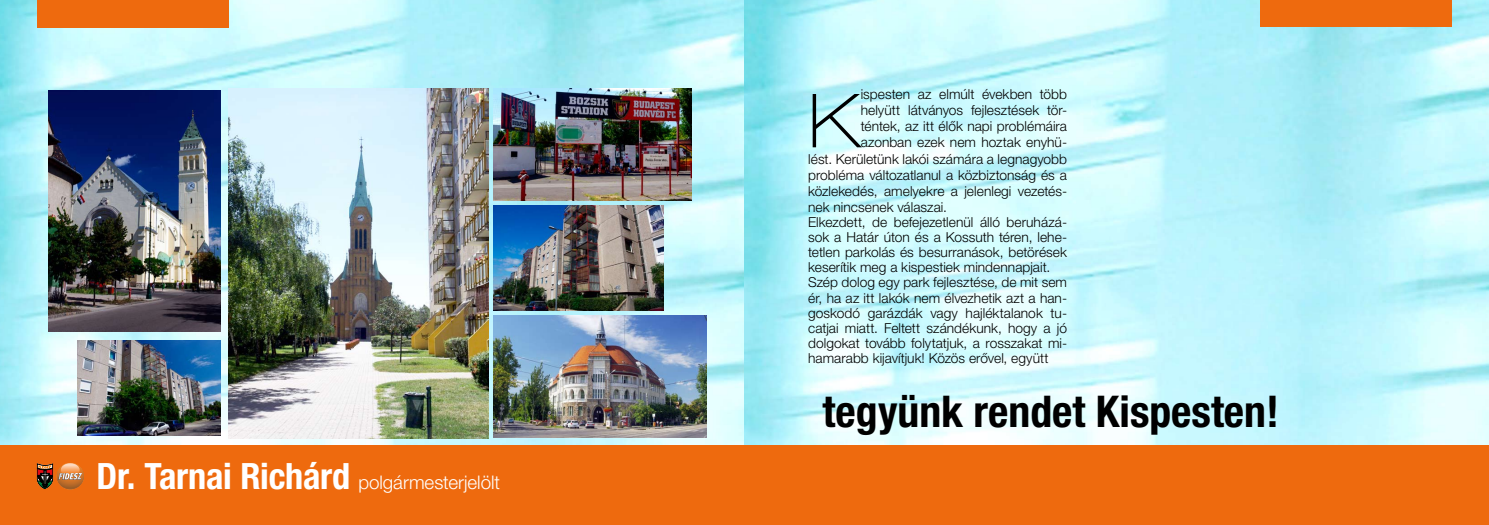
<style>
.page{position:relative;width:1489px;height:525px;background:#fff}
.page>*{position:absolute;margin:0;border:0;box-sizing:border-box;transform-origin:0 0}
.t1{font:100 expanded 74.62px "Helvetica Neue LT Pro";color:#000}
.t2{font:700 condensed 43.75px "Helvetica Neue LT Pro";color:#000}
.t3{font:300 18.75px "Helvetica Neue LT Pro";color:#fff}
.t4{font:300 13.75px/15px "Helvetica Neue LT Pro";color:#000}
.s1{font-weight:700;font-stretch:condensed;font-size:36.25px}
</style>
<div class="page">
<img style="left:0;top:0;width:1488px;height:445px">
<div style="left:0;top:445px;width:744px;height:79px;background:#ee6a0e"></div>
<svg style="left:37px;top:463px;width:47px;height:26px"></svg>
<div style="left:37px;top:0;width:191px;height:27px;background:#ee6a0e"></div>
<img style="left:744px;top:0;width:1px;height:524px">
<div style="left:744px;top:445px;width:744px;height:79px;background:#ee6a0e"></div>
<div style="left:1260px;top:0;width:191px;height:27px;background:#ee6a0e"></div>
<img style="left:48px;top:90px;width:173px;height:241px">
<img style="left:493px;top:315px;width:213px;height:122px">
<img style="left:78px;top:340px;width:143px;height:95px">
<img style="left:493px;top:205px;width:170px;height:105px">
<img style="left:229px;top:88px;width:259px;height:350px">
<img style="left:493px;top:88px;width:198px;height:113px">
<h3 class="t3" style="left:97px;top:470px;width:405px"><span class="s1">Dr. Tarnai Richárd</span> polgármesterjelölt</h3>
<h1 class="t1" style="left:808px;top:76px;width:54px">K</h1>
<p class="t4" style="left:860px;top:86px;width:208px">ispesten az elmúlt években több</p>
<p class="t4" style="left:860px;top:102px;width:208px">helyütt látványos fejlesztések tör-</p>
<p class="t4" style="left:860px;top:118px;width:208px">téntek, az itt élők napi problémáira</p>
<p class="t4" style="left:860px;top:134px;width:208px">azonban ezek nem hoztak enyhü-</p>
<p class="t4" style="left:808px;top:151px;width:260px">lést. Kerületünk lakói számára a legnagyobb</p>
<p class="t4" style="left:808px;top:167px;width:260px">probléma változatlanul a közbiztonság és a</p>
<p class="t4" style="left:808px;top:183px;width:260px">közlekedés, amelyekre a jelenlegi vezetés-</p>
<p class="t4" style="left:808px;top:199px;width:140px">nek nincsenek válaszai.</p>
<p class="t4" style="left:808px;top:214px;width:260px">Elkezdett, de befejezetlenül álló beruházá&shy;sok a Határ úton és a Kossuth téren, lehe&shy;tetlen parkolás és besurranások, betörések keserítik meg a kispestiek mindennapjait.<br>Szép dolog egy park fejlesztése, de mit sem ér, ha az itt lakók nem élvezhetik azt a han&shy;goskodó garázdák vagy hajléktalanok tu&shy;catjai miatt. Feltett szándékunk, hogy a jó dolgokat tovább folytatjuk, a rosszakat mi&shy;hamarabb kijavítjuk! Közös erővel, együtt</p>
<h2 class="t2" style="left:822px;top:384px;width:458px">tegyünk rendet Kispesten!</h2>
</div>
